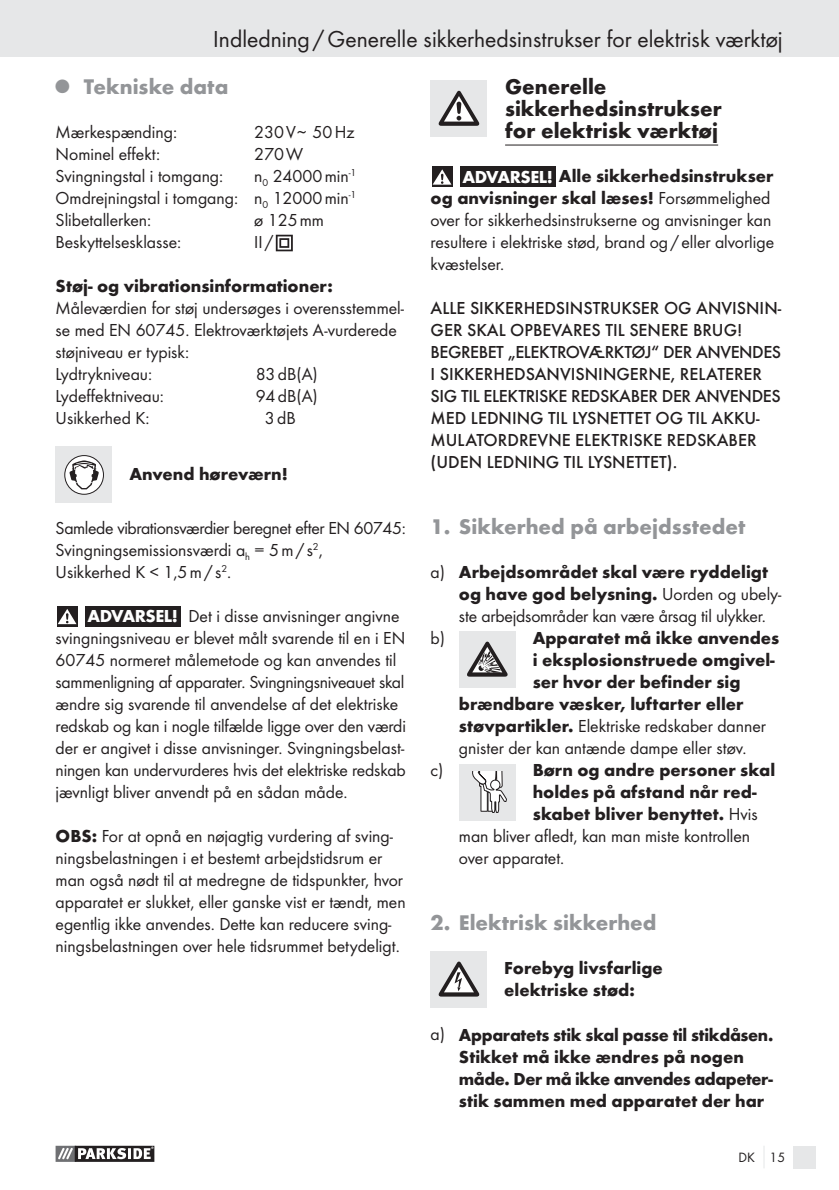
<style>
.page{position:relative;width:839px;height:1190px;background:#fff}
.page>*{position:absolute;margin:0;border:0;box-sizing:border-box;transform-origin:0 0}
.t1{font:24px "Futura Boo";color:#231f20}
.t2{font:700 22px "Futura";color:#939598}
.t3{font:700 22px/22px "Futura";color:#231f20}
.t4{font:18px/22px "Futura Boo";color:#231f20}
.t5{font:700 18px/22px "Futura";color:#231f20}
.t6{font:500 18px/22px "Futura";color:#231f20}
.t7{font:700 18px/22px "Futura";letter-spacing:-.02em;color:#231f20}
.t8{font:18px/22px "Futura Boo";letter-spacing:-.02em;color:#231f20}
.t9{font:14px "Futura Boo";color:#231f20}
.s1{color:#fff}
.s2{font-family:"Futura Boo";font-weight:400}
.s3{font-family:"Futura";font-weight:700;color:#fff}
.s4{font-family:"Futura";font-weight:700}
</style>
<div class="page">
<div style="left:0;top:0;width:839px;height:57px;background:#e6e7e8"></div>
<div style="left:793px;top:1145px;width:22px;height:23px;background:#e6e7e8"></div>
<svg style="left:763px;top:1146px;width:1px;height:22px"></svg>
<svg style="left:55px;top:1145px;width:100px;height:17px"></svg>
<svg style="left:56px;top:1146px;width:98px;height:16px"></svg>
<svg style="left:276px;top:235px;width:17px;height:16px"></svg>
<div style="left:56px;top:446px;width:56px;height:57px;background:#e6e7e8"></div>
<svg style="left:65px;top:455px;width:38px;height:39px"></svg>
<div style="left:64px;top:455px;width:40px;height:40px;border:1px solid #231f20;border-radius:50%"></div>
<svg style="left:70px;top:460px;width:29px;height:29px"></svg>
<svg style="left:57px;top:606px;width:20px;height:21px"></svg>
<svg style="left:58px;top:609px;width:18px;height:15px"></svg>
<div style="left:85px;top:606px;width:95px;height:21px;background:#231f20"></div>
<hr style="left:505px;top:145px;width:213px;height:1px;background:#231f20">
<div style="left:430px;top:80px;width:57px;height:57px;background:#e6e7e8"></div>
<svg style="left:439px;top:91px;width:40px;height:35px"></svg>
<div style="left:432px;top:167px;width:20px;height:20px;background:#231f20"></div>
<svg style="left:432px;top:169px;width:19px;height:16px"></svg>
<div style="left:460px;top:167px;width:95px;height:20px;background:#231f20"></div>
<div style="left:459px;top:631px;width:56px;height:56px;background:#e6e7e8"></div>
<svg style="left:467px;top:642px;width:40px;height:35px"></svg>
<div style="left:459px;top:764px;width:56px;height:57px;background:#e6e7e8"></div>
<svg style="left:472px;top:772px;width:35px;height:41px"></svg>
<div style="left:430px;top:951px;width:57px;height:56px;background:#e6e7e8"></div>
<svg style="left:439px;top:961px;width:40px;height:35px"></svg>
<h1 class="t1" style="left:213px;top:28px;width:571px">Indledning / Generelle sikkerhedsinstrukser for elektrisk værktøj</h1>
<p class="t2" style="left:56px;top:78px;width:174px"><sup>-</sup> Tekniske data</p>
<p class="t4" style="left:56px;top:122px;width:123px">Mærkespænding:</p>
<p class="t4" style="left:254px;top:122px;width:102px">230 V~ 50 Hz</p>
<p class="t4" style="left:56px;top:144px;width:106px">Nominel effekt:</p>
<p class="t4" style="left:254px;top:144px;width:51px">270 W</p>
<p class="t4" style="left:56px;top:166px;width:169px">Svingningstal i tomgang:</p>
<p class="t3" style="left:505px;top:78px;width:218px">Generelle sikkerhedsinstrukser for elektrisk værktøj</p>
<p class="t5" style="left:430px;top:167px;width:344px;text-align:right"><span class="s1">ADVARSEL!</span> Alle sikkerhedsinstrukser<br>og anvisninger skal læses! <span class="s2">Forsømmelighed</span></p>
<p class="t4" style="left:430px;top:210px;width:345px">over for sikkerhedsinstrukserne og anvisninger kan resultere i elektriske stød, brand og / eller alvorlige kvæstelser.</p>
<p class="t6" style="left:430px;top:299px;width:352px">ALLE SIKKERHEDSINSTRUKSER OG ANVISNIN-GER SKAL OPBEVARES TIL SENERE BRUG!<br>BEGREBET „ELEKTROVÆRKTØJ“ DER ANVENDES I SIKKERHEDSANVISNINGERNE, RELATERER SIG TIL ELEKTRISKE REDSKABER DER ANVENDES MED LEDNING TIL LYSNETTET OG TIL AKKU-MULATORDREVNE ELEKTRISKE REDSKABER (UDEN LEDNING TIL LYSNETTET).</p>
<p class="t4" style="left:56px;top:166px;width:302px;text-align:justify;text-indent:198px">n<sub>0</sub> 24000 min<sup>-1<br></sup>Omdrejningstal i tomgang: n<sub>0</sub> 12000 min<sup>-1<br></sup>Slibetallerken:</p>
<p class="t4" style="left:254px;top:210px;width:71px">ø 125 mm</p>
<p class="t4" style="left:56px;top:232px;width:127px">Beskyttelsesklasse:</p>
<p class="t4" style="left:254px;top:232px;width:21px">II /</p>
<p class="t5" style="left:56px;top:277px;width:279px">Støj- og vibrationsinformationer:</p>
<p class="t4" style="left:56px;top:298px;width:350px">Måleværdien for støj undersøges i overensstemmel&shy;se med EN 60745. Elektroværktøjets A-vurderede støjniveau er typisk:<br>Lydtrykniveau:</p>
<p class="t4" style="left:256px;top:364px;width:64px">83 dB(A)</p>
<p class="t4" style="left:56px;top:386px;width:110px">Lydeffektniveau:</p>
<p class="t4" style="left:256px;top:386px;width:64px">94 dB(A)</p>
<p class="t4" style="left:56px;top:408px;width:95px">Usikkerhed K:</p>
<p class="t4" style="left:265px;top:408px;width:32px">3 dB</p>
<p class="t5" style="left:129px;top:465px;width:160px">Anvend høreværn!</p>
<p class="t8" style="left:56px;top:518px;width:352px">Samlede vibrationsværdier beregnet efter EN 60745:<br>Svingningsemissionsværdi a<sub>h</sub> = 5 m / s<sup>2</sup>,<br>Usikkerhed K &lt; 1,5 m / s<sup>2</sup>.</p>
<p class="t4" style="left:56px;top:606px;width:352px;text-indent:32px"><span class="s3">ADVARSEL!</span> Det i disse anvisninger angivne svingningsniveau er blevet målt svarende til en i EN 60745 normeret målemetode og kan anvendes til sammenligning af apparater. Svingningsniveauet skal ændre sig svarende til anvendelse af det elektriske redskab og kan i nogle tilfælde ligge over den værdi der er angivet i disse anvisninger. Svingningsbelast&shy;ningen kan undervurderes hvis det elektriske redskab jævnligt bliver anvendt på en sådan måde.</p>
<p class="t4" style="left:56px;top:826px;width:351px"><span class="s4">OBS:</span> For at opnå en nøjagtig vurdering af sving&shy;ningsbelastningen i et bestemt arbejdstidsrum er man også nødt til at medregne de tidspunkter, hvor apparatet er slukket, eller ganske vist er tændt, men egentlig ikke anvendes. Dette kan reducere sving&shy;ningsbelastningen over hele tidsrummet betydeligt.</p>
<p class="t2" style="left:430px;top:518px;width:316px">1. Sikkerhed på arbejdsstedet</p>
<p class="t5" style="left:459px;top:563px;width:324px;text-indent:-28px"><span class="s2">a)</span> Arbejdsområdet skal være ryddeligt og have god belysning. <span class="s2">Uorden og ubely-</span></p>
<p class="t4" style="left:459px;top:606px;width:308px">ste arbejdsområder kan være årsag til ulykker.</p>
<p class="t4" style="left:430px;top:628px;width:16px">b)</p>
<p class="t5" style="left:532px;top:629px;width:248px">Apparatet må ikke anvendes</p>
<p class="t5" style="left:532px;top:651px;width:244px">i eksplosionstruede omgivel-</p>
<p class="t5" style="left:532px;top:673px;width:209px">ser hvor der befinder sig</p>
<p class="t5" style="left:459px;top:695px;width:286px">brændbare væsker, luftarter eller</p>
<p class="t4" style="left:459px;top:716px;width:308px"><span class="s4">støvpartikler.</span> Elektriske redskaber danner gnister der kan antænde dampe eller støv.</p>
<p class="t4" style="left:430px;top:760px;width:14px">c)</p>
<p class="t5" style="left:532px;top:761px;width:244px">Børn og andre personer skal holdes på afstand når red&shy;skabet bliver benyttet. <span class="s2">Hvis</span></p>
<p class="t4" style="left:459px;top:826px;width:293px">man bliver afledt, kan man miste kontrollen over apparatet.</p>
<p class="t2" style="left:430px;top:914px;width:227px">2. Elektrisk sikkerhed</p>
<p class="t5" style="left:504px;top:959px;width:160px">Forebyg livsfarlige elektriske stød:</p>
<p class="t7" style="left:459px;top:1025px;width:316px;text-indent:-28px"><span class="s2">a)</span> Apparatets stik skal passe til stikdåsen.<br>Stikket må ikke ændres på nogen måde. Der må ikke anvendes adapeter&shy;stik sammen med apparatet der har</p>
<p class="t9" style="left:738px;top:1151px;width:48px">DK 15</p>
</div>
